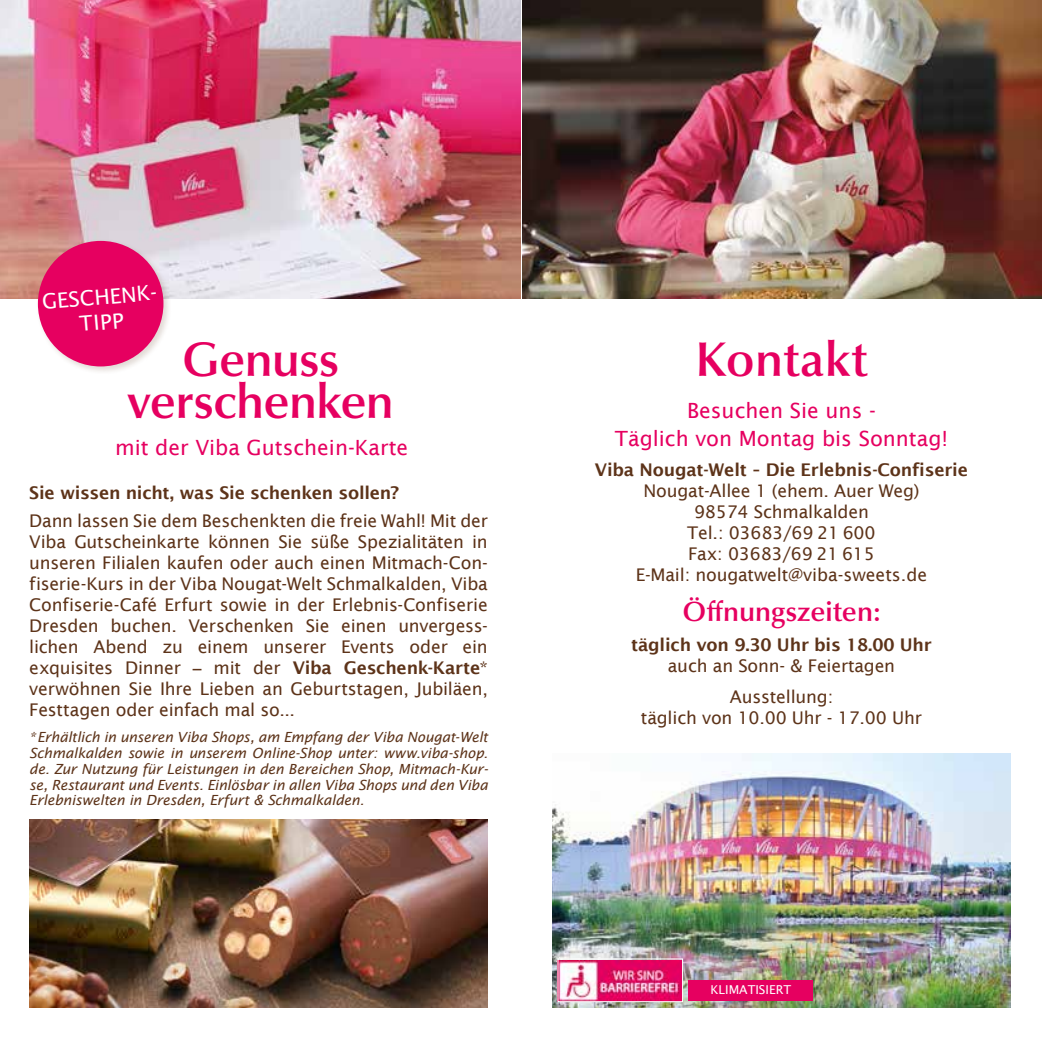
<style>
.page{position:relative;width:1042px;height:1042px;background:#fff}
.page>*{position:absolute;margin:0;border:0;box-sizing:border-box;transform-origin:0 0}
.t1{font:600 49px/42px "Optima LT Pro";letter-spacing:-.015em;color:#e60060;text-align:center}
.t2{font:600 28px "Optima LT Pro";color:#e60060}
.t3{font:21px/28px "Lucida Sans";color:#e60060;text-align:center}
.t4{font:21px/25.2px "Lucida Sans";color:#fff;text-align:center}
.t5{font:17.5px/21px "Lucida Sans";letter-spacing:-.01em;color:#5d3319;text-align:center}
.t6{font:600 17.5px "Lucida Sans";letter-spacing:-.01em;color:#5d3319}
.t7{font:italic 14px/15.8px "Lucida Sans";letter-spacing:-.01em;color:#5d3319;text-align:justify}
.t8{font:12.25px "Lucida Sans";color:#fff}
.s1{font-family:"Optima LT Pro";font-weight:600}
.s2{font-weight:600}
</style>
<div class="page">
<img style="left:0;top:0;width:1042px;height:298px">
<div style="left:36px;top:239px;width:136px;height:136px;background:#5d3319;opacity:.18"></div>
<div style="left:38px;top:241px;width:125px;height:125px;background:#e60060;border-radius:50%"></div>
<img style="left:29px;top:819px;width:459px;height:189px">
<img style="left:552px;top:753px;width:459px;height:255px">
<div style="left:688px;top:980px;width:125px;height:21px;background:#e60060"></div>
<img style="left:560px;top:960px;width:121px;height:40px">
<div style="left:558px;top:958px;width:125px;height:44px;border:1px solid #fff"></div>
<p class="t4" style="left:41px;top:289px;width:120px;rotate:-5deg">GESCHENK-<br>TIPP</p>
<h1 class="t1" style="left:127px;top:338px;width:269px">Genuss verschenken</h1>
<p class="t3" style="left:115px;top:433px;width:295px">mit der Viba Gutschein-Karte</p>
<p class="t6" style="left:29px;top:483px;width:371px">Sie wissen nicht, was Sie schenken sollen?</p>
<p class="t5" style="left:29px;top:510px;width:460px;text-align:justify">Dann lassen Sie dem Beschenkten die freie Wahl! Mit der Viba Gutscheinkarte können Sie süße Spezialitäten in unseren Filialen kaufen oder auch einen Mitmach-Con&shy;fiserie-Kurs in der Viba Nougat-Welt Schmalkalden, Viba Confiserie-Café Erfurt sowie in der Erlebnis-Confiserie Dresden buchen. Verschenken Sie einen unvergess&shy;lichen Abend zu einem unserer Events oder ein exquisites Dinner <span class="s1">–</span> mit der <span class="s2">Viba Geschenk-Karte</span>* verwöhnen Sie Ihre Lieben an Geburtstagen, Jubiläen, Festtagen oder einfach mal so...</p>
<p class="t7" style="left:29px;top:729px;width:460px">* Erhältlich in unseren Viba Shops, am Empfang der Viba Nougat-Welt Schmalkalden sowie in unserem Online-Shop unter: www.viba-shop. de. Zur Nutzung für Leistungen in den Bereichen Shop, Mitmach-Kur&shy;se, Restaurant und Events. Einlösbar in allen Viba Shops und den Viba Erlebniswelten in Dresden, Erfurt &amp; Schmalkalden.</p>
<h1 class="t1" style="left:695px;top:337px;width:173px">Kontakt</h1>
<p class="t3" style="left:615px;top:396px;width:335px">Besuchen Sie uns -<br>Täglich von Montag bis Sonntag!</p>
<p class="t6" style="left:595px;top:459px;width:374px">Viba Nougat-Welt - Die Erlebnis-Confiserie</p>
<p class="t5" style="left:636px;top:480px;width:293px">Nougat-Allee 1 (ehem. Auer Weg)<br>98574 Schmalkalden<br>Tel.: 03683/69 21 600<br>Fax: 03683/69 21 615<br>E-Mail: nougatwelt@viba-sweets.de</p>
<h2 class="t2" style="left:682px;top:594px;width:200px">Öffnungszeiten:</h2>
<p class="t6" style="left:631px;top:634px;width:302px">täglich von 9.30 Uhr bis 18.00 Uhr</p>
<p class="t5" style="left:668px;top:649px;width:229px;line-height:31.5px">auch an Sonn- &amp; Feiertagen<br>Ausstellung:</p>
<p class="t5" style="left:641px;top:707px;width:282px">täglich von 10.00 Uhr - 17.00 Uhr</p>
<p class="t8" style="left:710px;top:983px;width:82px">KLIMATISIERT</p>
</div>
